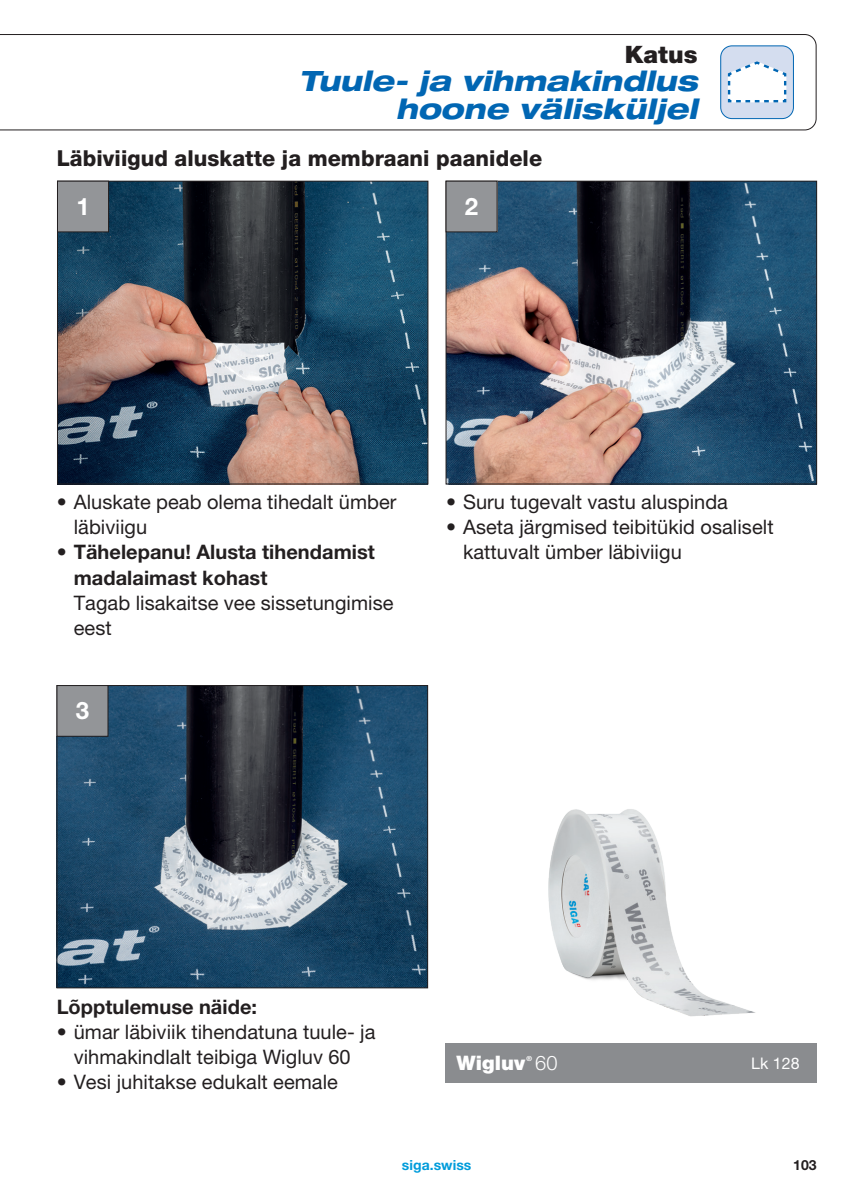
<style>
.page{position:relative;width:862px;height:1191px;background:#fff}
.page>*{position:absolute;margin:0;border:0;box-sizing:border-box;transform-origin:0 0}
.t1{font:italic 800 expanded 28px/28px "Helvetica Neue LT Pro";letter-spacing:.005em;color:#0166b3;text-align:right}
.t2{font:900 24px "Helvetica Neue LT Pro";letter-spacing:.005em;color:#231f20}
.t3{font:700 24px "Helvetica Neue LT Pro";color:#fff}
.t4{font:800 22px "Helvetica Neue LT Pro";letter-spacing:.005em;color:#231f20}
.t5{font:20px/25.2px "Helvetica Neue LT Pro";letter-spacing:.005em;color:#231f20}
.t6{font:700 20px/25.2px "Helvetica Neue LT Pro";letter-spacing:.005em;color:#231f20}
.t7{font:900 20px "Helvetica Neue LT Pro";letter-spacing:.005em;color:#fff}
.t8{font:300 20px "Helvetica Neue LT Pro";color:#fff}
.t9{font:16px "Helvetica Neue LT Pro";color:#fff}
.t10{font:700 14px "Helvetica Neue LT Pro";letter-spacing:.005em;color:#009cdb}
.t11{font:700 14px "Helvetica Neue LT Pro";color:#231f20}
.t12{font:700 7px "Helvetica Neue LT Pro";color:#fff}
.s1{font-weight:400}
</style>
<div class="page">
<svg style="left:0;top:34px;width:816px;height:96px"></svg>
<div style="left:721px;top:46px;width:72px;height:73px;background:#d4ddef;border-radius:11px"></div>
<div style="left:720px;top:45px;width:74px;height:74px;border:1px solid #0166b3;border-radius:11px"></div>
<svg style="left:727px;top:61px;width:60px;height:42px"></svg>
<img style="left:59px;top:183px;width:367px;height:299px">
<div style="left:57px;top:181px;width:371px;height:303px;border:1px solid #231f20"></div>
<div style="left:57px;top:181px;width:52px;height:51px;background:#939598"></div>
<div style="left:57px;top:181px;width:52px;height:51px;border:1px solid #231f20"></div>
<img style="left:59px;top:687px;width:367px;height:299px">
<div style="left:57px;top:685px;width:371px;height:303px;border:1px solid #231f20"></div>
<div style="left:57px;top:685px;width:51px;height:51px;background:#939598"></div>
<div style="left:57px;top:685px;width:51px;height:51px;border:1px solid #231f20"></div>
<img style="left:448px;top:183px;width:367px;height:299px">
<div style="left:446px;top:181px;width:371px;height:303px;border:1px solid #231f20"></div>
<div style="left:446px;top:181px;width:51px;height:51px;background:#939598"></div>
<div style="left:446px;top:181px;width:51px;height:51px;border:1px solid #231f20"></div>
<div style="left:445px;top:1043px;width:371px;height:40px;background:#8a8c8f"></div>
<img style="left:548px;top:809px;width:208px;height:208px">
<p class="t2" style="left:625px;top:40px;width:74px">Katus</p>
<h1 class="t1" style="left:299px;top:67px;width:400px">Tuule- ja vihmakindlus hoone välisküljel</h1>
<p class="t4" style="left:57px;top:145px;width:487px">Läbiviigud aluskatte ja membraani paanidele</p>
<p class="t3" style="left:76px;top:192px;width:15px">1</p>
<p class="t3" style="left:465px;top:192px;width:15px">2</p>
<p class="t5" style="left:74px;top:489px;width:324px;text-indent:-17px">• Aluskate peab olema tihedalt ümber läbiviigu</p>
<p class="t6" style="left:74px;top:539px;width:303px;text-indent:-17px"><span class="s1">•</span> Tähelepanu! Alusta tihendamist madalaimast kohast</p>
<p class="t5" style="left:74px;top:590px;width:321px">Tagab lisakaitse vee sissetungimise eest</p>
<p class="t3" style="left:76px;top:696px;width:15px">3</p>
<p class="t5" style="left:446px;top:489px;width:283px">• Suru tugevalt vastu aluspinda</p>
<p class="t5" style="left:463px;top:514px;width:312px;text-indent:-17px">• Aseta järgmised teibitükid osaliselt kattuvalt ümber läbiviigu</p>
<p class="t6" style="left:57px;top:993px;width:202px">Lõpptulemuse näide:</p>
<p class="t5" style="left:57px;top:1019px;width:320px;text-align:center">• ümar läbiviik tihendatuna tuule- ja vihmakindlalt teibiga Wigluv 60</p>
<p class="t5" style="left:57px;top:1069px;width:283px">• Vesi juhitakse edukalt eemale</p>
<p class="t7" style="left:456px;top:1050px;width:70px">Wigluv</p>
<p class="t12" style="left:526px;top:1053px;width:7px">®</p>
<p class="t8" style="left:535px;top:1050px;width:24px">60</p>
<p class="t9" style="left:751px;top:1053px;width:50px">Lk 128</p>
<p class="t10" style="left:402px;top:1156px;width:71px">siga.swiss</p>
<p class="t11" style="left:793px;top:1156px;width:25px">103</p>
</div>
